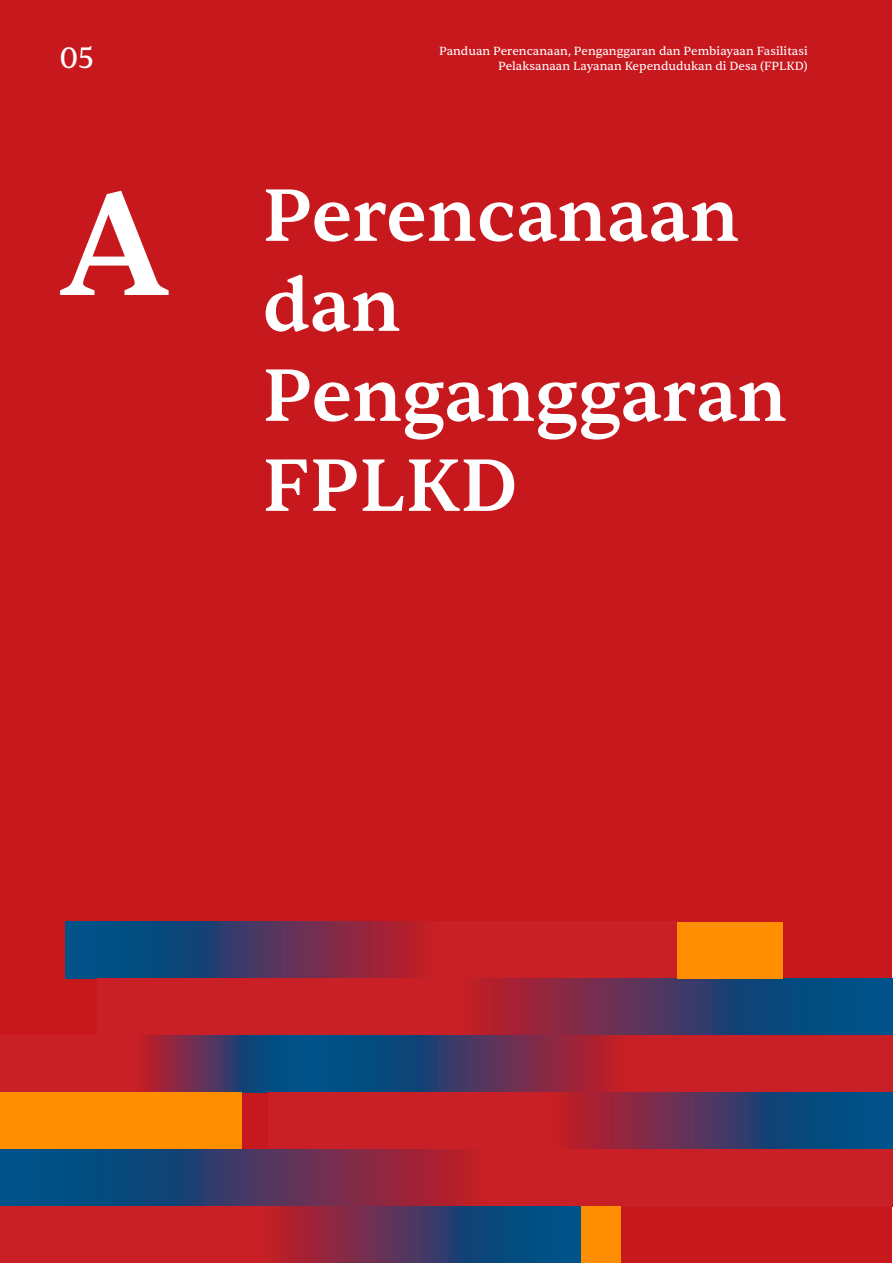
<style>
.page{position:relative;width:893px;height:1263px;background:#fff}
.page>*{position:absolute;margin:0;border:0;box-sizing:border-box;transform-origin:0 0}
.t1{font:500 150px "Sentient";color:#fff}
.t2{font:500 75px/90px "Sentient";color:#fff}
.t3{font:30px "Sentient";color:#fff}
.t4{font:12px/14.4px "Sentient";color:#fff;text-align:right}
</style>
<div class="page">
<div style="left:0;top:0;width:892px;height:1263px;background:#c7181e"></div>
<svg style="left:66px;top:921px;width:354px;height:57px"></svg>
<svg style="left:477px;top:978px;width:415px;height:57px"></svg>
<svg style="left:303px;top:1035px;width:310px;height:57px"></svg>
<svg style="left:144px;top:1035px;width:159px;height:57px"></svg>
<svg style="left:566px;top:1092px;width:326px;height:57px"></svg>
<svg style="left:0;top:1149px;width:468px;height:57px"></svg>
<svg style="left:276px;top:1206px;width:305px;height:57px"></svg>
<div style="left:0;top:1092px;width:242px;height:57px;background:#ff8f00"></div>
<div style="left:677px;top:921px;width:105px;height:57px;background:#ff8f00"></div>
<div style="left:581px;top:1206px;width:40px;height:57px;background:#ff8f00"></div>
<h3 class="t3" style="left:60px;top:40px;width:36px">05</h3>
<p class="t4" style="left:439px;top:44px;width:370px">Panduan Perencanaan, Penganggaran dan Pembiayaan Fasilitasi<br>Pelaksanaan Layanan Kependudukan di Desa (FPLKD)</p>
<h1 class="t1" style="left:60px;top:152px;width:111px">A</h1>
<h2 class="t2" style="left:262px;top:172px;width:526px">Perencanaan dan<br>Penganggaran<br>FPLKD</h2>
</div>
